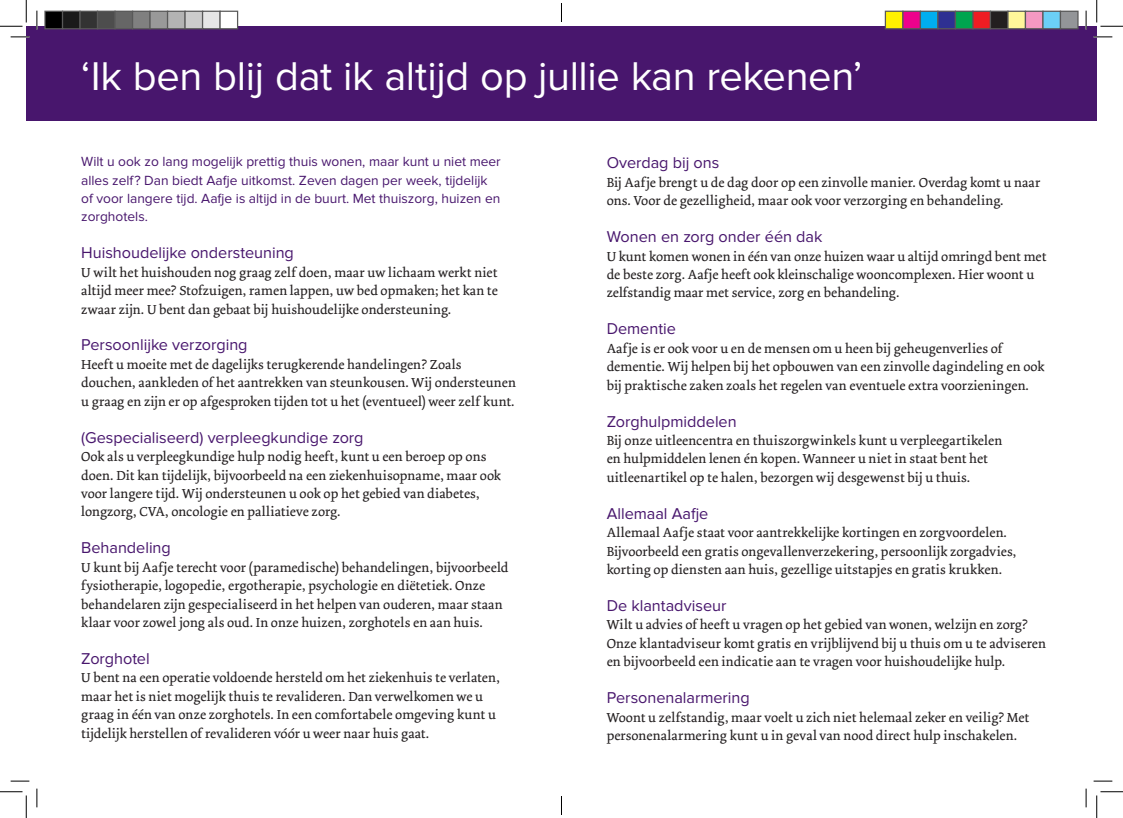
<style>
.page{position:relative;width:1123px;height:818px;background:#fff}
.page>*{position:absolute;margin:0;border:0;box-sizing:border-box;transform-origin:0 0}
.t1{font:41.62px "Proxima Nova";letter-spacing:-.01em;color:#fff}
.t2{font:16.25px "Proxima Nova";color:#48166d}
.t3{font:13.75px/18.5px "Dolly";letter-spacing:.005em;color:#231f20}
.t4{font:13.75px/18.5px "Proxima Nova";color:#48166d}
</style>
<div class="page">
<div style="left:26px;top:26px;width:1070px;height:95px;background:#48166d"></div>
<svg style="left:11px;top:36px;width:18px;height:2px"></svg>
<svg style="left:1093px;top:36px;width:19px;height:2px"></svg>
<svg style="left:11px;top:780px;width:18px;height:2px"></svg>
<svg style="left:1093px;top:780px;width:19px;height:2px"></svg>
<svg style="left:36px;top:11px;width:2px;height:18px"></svg>
<svg style="left:36px;top:788px;width:2px;height:19px"></svg>
<svg style="left:1085px;top:11px;width:1px;height:18px"></svg>
<svg style="left:1085px;top:788px;width:1px;height:19px"></svg>
<svg style="left:0;top:0;width:27px;height:27px"></svg>
<svg style="left:0;top:791px;width:27px;height:27px"></svg>
<svg style="left:1096px;top:0;width:27px;height:27px"></svg>
<svg style="left:1096px;top:791px;width:27px;height:27px"></svg>
<div style="left:45px;top:11px;width:18px;height:18px;background:#000"></div>
<div style="left:44px;top:11px;width:19px;height:18px;border:1px solid #595959"></div>
<div style="left:63px;top:11px;width:17px;height:18px;background:#1a1a1a"></div>
<div style="left:62px;top:11px;width:19px;height:18px;border:1px solid #595959"></div>
<div style="left:80px;top:11px;width:18px;height:18px;background:#333"></div>
<div style="left:79px;top:11px;width:19px;height:18px;border:1px solid #595959"></div>
<div style="left:98px;top:11px;width:17px;height:18px;background:#4d4d4d"></div>
<div style="left:97px;top:11px;width:19px;height:18px;border:1px solid #595959"></div>
<div style="left:115px;top:11px;width:18px;height:18px;background:#666"></div>
<div style="left:114px;top:11px;width:19px;height:18px;border:1px solid #595959"></div>
<div style="left:133px;top:11px;width:17px;height:18px;background:#808080"></div>
<div style="left:132px;top:11px;width:19px;height:18px;border:1px solid #595959"></div>
<div style="left:150px;top:11px;width:18px;height:18px;background:#999"></div>
<div style="left:149px;top:11px;width:19px;height:18px;border:1px solid #595959"></div>
<div style="left:168px;top:11px;width:17px;height:18px;background:#b3b3b3"></div>
<div style="left:167px;top:11px;width:19px;height:18px;border:1px solid #595959"></div>
<div style="left:185px;top:11px;width:18px;height:18px;background:#ccc"></div>
<div style="left:184px;top:11px;width:19px;height:18px;border:1px solid #595959"></div>
<div style="left:203px;top:11px;width:17px;height:18px;background:#e6e6e6"></div>
<div style="left:202px;top:11px;width:19px;height:18px;border:1px solid #595959"></div>
<div style="left:220px;top:11px;width:18px;height:18px;background:#fff"></div>
<div style="left:219px;top:11px;width:19px;height:18px;border:1px solid #595959"></div>
<div style="left:885px;top:11px;width:18px;height:18px;background:#fff101"></div>
<div style="left:884px;top:11px;width:19px;height:18px;border:1px solid #595959"></div>
<div style="left:903px;top:11px;width:17px;height:18px;background:#ed028c"></div>
<div style="left:902px;top:11px;width:19px;height:18px;border:1px solid #595959"></div>
<div style="left:920px;top:11px;width:18px;height:18px;background:#00aeef"></div>
<div style="left:919px;top:11px;width:19px;height:18px;border:1px solid #595959"></div>
<div style="left:938px;top:11px;width:17px;height:18px;background:#2e3092"></div>
<div style="left:937px;top:11px;width:19px;height:18px;border:1px solid #595959"></div>
<div style="left:955px;top:11px;width:18px;height:18px;background:#00a54f"></div>
<div style="left:954px;top:11px;width:19px;height:18px;border:1px solid #595959"></div>
<div style="left:973px;top:11px;width:17px;height:18px;background:#ee1d23"></div>
<div style="left:972px;top:11px;width:19px;height:18px;border:1px solid #595959"></div>
<div style="left:990px;top:11px;width:18px;height:18px;background:#231f20"></div>
<div style="left:989px;top:11px;width:19px;height:18px;border:1px solid #595959"></div>
<div style="left:1008px;top:11px;width:17px;height:18px;background:#fff79a"></div>
<div style="left:1007px;top:11px;width:19px;height:18px;border:1px solid #595959"></div>
<div style="left:1025px;top:11px;width:18px;height:18px;background:#f499c2"></div>
<div style="left:1024px;top:11px;width:19px;height:18px;border:1px solid #595959"></div>
<div style="left:1043px;top:11px;width:17px;height:18px;background:#6bcff6"></div>
<div style="left:1042px;top:11px;width:19px;height:18px;border:1px solid #595959"></div>
<div style="left:1060px;top:11px;width:18px;height:18px;background:#939598"></div>
<div style="left:1059px;top:11px;width:19px;height:18px;border:1px solid #595959"></div>
<svg style="left:561px;top:3px;width:1px;height:19px"></svg>
<svg style="left:561px;top:796px;width:1px;height:19px"></svg>
<p class="t1" style="left:81px;top:52px;width:783px">‘Ik ben blij dat ik altijd op jullie kan rekenen’</p>
<p class="t4" style="left:81px;top:152px;width:421px">Wilt u ook zo lang mogelijk prettig thuis wonen, maar kunt u niet meer alles zelf? Dan biedt Aafje uitkomst. Zeven dagen per week, tijdelijk of voor langere tijd. Aafje is altijd in de buurt. Met thuiszorg, huizen en zorghotels.</p>
<p class="t2" style="left:81px;top:243px;width:214px">Huishoudelijke ondersteuning</p>
<p class="t3" style="left:81px;top:263px;width:418px;text-align:justify">U wilt het huishouden nog graag zelf doen, maar uw lichaam werkt niet altijd meer mee? Stofzuigen, ramen lappen, uw bed opmaken; het kan te zwaar zijn. U bent dan gebaat bij huishoudelijke ondersteuning.</p>
<p class="t2" style="left:81px;top:336px;width:168px">Persoonlijke verzorging</p>
<p class="t3" style="left:81px;top:355px;width:436px">Heeft u moeite met de dagelijks terugkerende handelingen? Zoals douchen, aankleden of het aantrekken van steunkousen. Wij ondersteunen u graag en zijn er op afgesproken tijden tot u het (eventueel) weer zelf kunt.</p>
<p class="t2" style="left:81px;top:428px;width:284px">(Gespecialiseerd) verpleegkundige zorg</p>
<p class="t3" style="left:81px;top:447px;width:421px">Ook als u verpleegkundige hulp nodig heeft, kunt u een beroep op ons doen. Dit kan tijdelijk, bijvoorbeeld na een ziekenhuisopname, maar ook voor langere tijd. Wij ondersteunen u ook op het gebied van diabetes, longzorg, CVA, oncologie en palliatieve zorg.</p>
<p class="t2" style="left:81px;top:538px;width:91px">Behandeling</p>
<p class="t3" style="left:81px;top:558px;width:428px">U kunt bij Aafje terecht voor (paramedische) behandelingen, bijvoorbeeld fysiotherapie, logopedie, ergotherapie, psychologie en diëtetiek. Onze behandelaren zijn gespecialiseerd in het helpen van ouderen, maar staan klaar voor zowel jong als oud. In onze huizen, zorghotels en aan huis.</p>
<p class="t2" style="left:81px;top:649px;width:70px">Zorghotel</p>
<p class="t3" style="left:81px;top:669px;width:420px">U bent na een operatie voldoende hersteld om het ziekenhuis te verlaten,</p>
<p class="t3" style="left:81px;top:687px;width:416px">maar het is niet mogelijk thuis te revalideren. Dan verwelkomen we u graag in één van onze zorghotels. In een comfortabele omgeving kunt u tijdelijk herstellen of revalideren vóór u weer naar huis gaat.</p>
<p class="t2" style="left:606px;top:154px;width:114px">Overdag bij ons</p>
<p class="t3" style="left:606px;top:173px;width:435px">Bij Aafje brengt u de dag door op een zinvolle manier. Overdag komt u naar ons. Voor de gezelligheid, maar ook voor verzorging en behandeling.</p>
<p class="t2" style="left:606px;top:227px;width:217px">Wonen en zorg onder één dak</p>
<p class="t3" style="left:606px;top:247px;width:441px">U kunt komen wonen in één van onze huizen waar u altijd omringd bent met de beste zorg. Aafje heeft ook kleinschalige wooncomplexen. Hier woont u zelfstandig maar met service, zorg en behandeling.</p>
<p class="t2" style="left:606px;top:320px;width:71px">Dementie</p>
<p class="t3" style="left:606px;top:339px;width:397px">Aafje is er ook voor u en de mensen om u heen bij geheugenverlies of</p>
<p class="t3" style="left:606px;top:358px;width:439px">dementie. Wij helpen bij het opbouwen van een zinvolle dagindeling en ook bij praktische zaken zoals het regelen van eventuele extra voorzieningen.</p>
<p class="t2" style="left:606px;top:412px;width:132px">Zorghulpmiddelen</p>
<p class="t3" style="left:606px;top:431px;width:397px">Bij onze uitleencentra en thuiszorgwinkels kunt u verpleegartikelen en hulpmiddelen lenen én kopen. Wanneer u niet in staat bent het uitleenartikel op te halen, bezorgen wij desgewenst bij u thuis.</p>
<p class="t2" style="left:606px;top:504px;width:103px">Allemaal Aafje</p>
<p class="t3" style="left:606px;top:523px;width:411px">Allemaal Aafje staat voor aantrekkelijke kortingen en zorgvoordelen.<br>Bijvoorbeeld een gratis ongevallenverzekering, persoonlijk zorgadvies, korting op diensten aan huis, gezellige uitstapjes en gratis krukken.</p>
<p class="t2" style="left:606px;top:596px;width:121px">De klantadviseur</p>
<p class="t3" style="left:606px;top:616px;width:441px">Wilt u advies of heeft u vragen op het gebied van wonen, welzijn en zorg?<br>Onze klantadviseur komt gratis en vrijblijvend bij u thuis om u te adviseren en bijvoorbeeld een indicatie aan te vragen voor huishoudelijke hulp.</p>
<p class="t2" style="left:606px;top:688px;width:145px">Personenalarmering</p>
<p class="t3" style="left:606px;top:708px;width:424px">Woont u zelfstandig, maar voelt u zich niet helemaal zeker en veilig? Met personenalarmering kunt u in geval van nood direct hulp inschakelen.</p>
</div>
